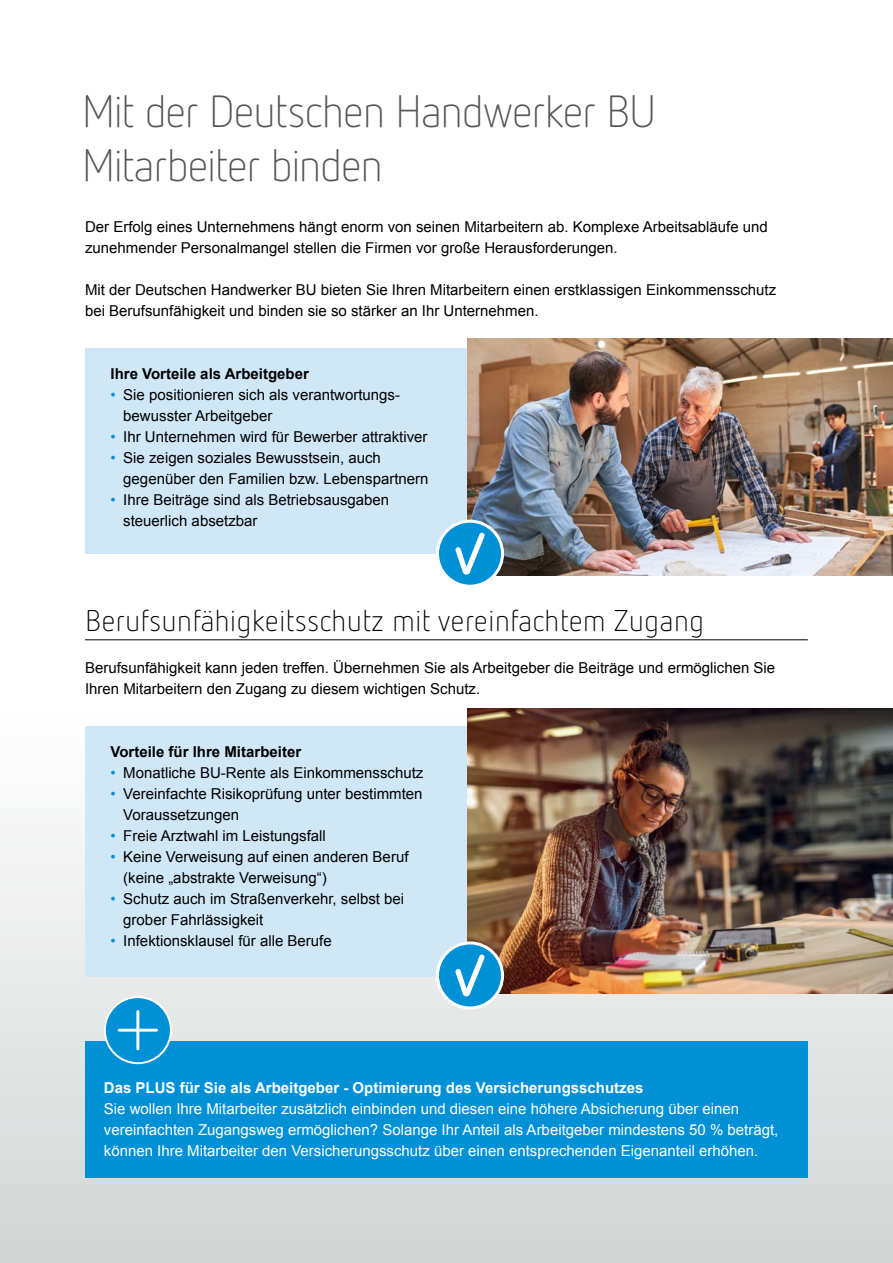
<style>
.page{position:relative;width:893px;height:1263px;background:#fff}
.page>*{position:absolute;margin:0;border:0;box-sizing:border-box;transform-origin:0 0}
.t1{font:300 45px/54px "Netto OT";letter-spacing:-.04em;color:#555756}
.t2{font:300 30px "Netto OT";color:#000}
.t3{font:15px/21px "Arial";color:#000}
.t4{font:15px/21px "Arial";color:#fff}
.t5{font:700 15px "Arial";color:#fff}
.t6{font:700 15px "Arial";color:#000}
.s1{color:#0090d6}
</style>
<div class="page">
<div style="left:0;top:0;width:893px;height:1263px;background:linear-gradient(to bottom,#fff,#e0e1e1)"></div>
<div style="left:85px;top:726px;width:723px;height:250px;background:#d0e7f7"></div>
<div style="left:85px;top:1041px;width:723px;height:136px;background:#0090d6"></div>
<div style="left:85px;top:348px;width:523px;height:206px;background:#d0e7f7"></div>
<hr style="left:85px;top:639px;width:723px;height:1px;background:#000">
<img style="left:468px;top:338px;width:425px;height:237px">
<img style="left:468px;top:709px;width:425px;height:285px">
<div style="left:437px;top:521px;width:65px;height:65px;background:#0090d6;border-radius:50%"></div>
<div style="left:436px;top:520px;width:68px;height:68px;border:3px solid #fff;border-radius:50%"></div>
<svg style="left:455px;top:533px;width:30px;height:41px"></svg>
<div style="left:437px;top:943px;width:65px;height:65px;background:#0090d6;border-radius:50%"></div>
<div style="left:436px;top:941px;width:68px;height:68px;border:3px solid #fff;border-radius:50%"></div>
<svg style="left:455px;top:954px;width:30px;height:42px"></svg>
<div style="left:105px;top:997px;width:66px;height:66px;background:#0090d6;border-radius:50%"></div>
<div style="left:104px;top:996px;width:68px;height:68px;border:2px solid #fff;border-radius:50%"></div>
<hr style="left:119px;top:1029px;width:38px;height:3px;background:#fff">
<hr style="left:136px;top:1011px;width:3px;height:38px;background:#fff">
<h1 class="t1" style="left:82px;top:84px;width:576px">Mit der Deutschen Handwerker BU<br>Mitarbeiter binden</h1>
<p class="t3" style="left:85px;top:216px;width:684px">Der Erfolg eines Unternehmens hängt enorm von seinen Mitarbeitern ab. Komplexe Arbeitsabläufe und zunehmender Personalmangel stellen die Firmen vor große Herausforderungen.</p>
<p class="t3" style="left:85px;top:279px;width:693px">Mit der Deutschen Handwerker BU bieten Sie Ihren Mitarbeitern einen erstklassigen Einkommensschutz bei Berufsunfähigkeit und binden sie so stärker an Ihr Unternehmen.</p>
<p class="t6" style="left:111px;top:364px;width:200px">Ihre Vorteile als Arbeitgeber</p>
<p class="t3" style="left:123px;top:384px;width:278px;text-indent:-13px"><span class="s1">•</span> Sie positionieren sich als verantwortungs&shy;bewusster Arbeitgeber</p>
<p class="t3" style="left:111px;top:426px;width:319px"><span class="s1">•</span> Ihr Unternehmen wird für Bewerber attraktiver</p>
<p class="t3" style="left:123px;top:447px;width:307px;text-indent:-13px"><span class="s1">•</span> Sie zeigen soziales Bewusstsein, auch gegenüber den Familien bzw. Lebenspartnern</p>
<p class="t3" style="left:123px;top:489px;width:267px;text-indent:-13px"><span class="s1">•</span> Ihre Beiträge sind als Betriebsausgaben steuerlich absetzbar</p>
<h2 class="t2" style="left:85px;top:603px;width:621px">Berufsunfähigkeitsschutz mit vereinfachtem Zugang</h2>
<p class="t3" style="left:85px;top:657px;width:692px">Berufsunfähigkeit kann jeden treffen. Übernehmen Sie als Arbeitgeber die Beiträge und ermöglichen Sie<br>Ihren Mitarbeitern den Zugang zu diesem wichtigen Schutz.</p>
<p class="t6" style="left:111px;top:742px;width:192px">Vorteile für Ihre Mitarbeiter</p>
<p class="t3" style="left:111px;top:762px;width:314px"><span class="s1">•</span> Monatliche BU-Rente als Einkommensschutz</p>
<p class="t3" style="left:123px;top:783px;width:301px;text-indent:-13px"><span class="s1">•</span> Vereinfachte Risikoprüfung unter bestimmten<br>Voraussetzungen</p>
<p class="t3" style="left:111px;top:825px;width:217px"><span class="s1">•</span> Freie Arztwahl im Leistungsfall</p>
<p class="t3" style="left:123px;top:846px;width:287px;text-indent:-13px"><span class="s1">•</span> Keine Verweisung auf einen anderen Beruf (keine „abstrakte Verweisung“)</p>
<p class="t3" style="left:123px;top:888px;width:282px;text-indent:-13px"><span class="s1">•</span> Schutz auch im Straßenverkehr, selbst bei grober Fahrlässigkeit</p>
<p class="t3" style="left:111px;top:930px;width:223px"><span class="s1">•</span> Infektionsklausel für alle Berufe</p>
<p class="t5" style="left:104px;top:1078px;width:541px">Das PLUS für Sie als Arbeitgeber - Optimierung des Versicherungsschutzes</p>
<p class="t4" style="left:104px;top:1098px;width:676px">Sie wollen Ihre Mitarbeiter zusätzlich einbinden und diesen eine höhere Absicherung über einen vereinfachten Zugangsweg ermöglichen? Solange Ihr Anteil als Arbeitgeber mindestens 50 % beträgt, können Ihre Mitarbeiter den Versicherungsschutz über einen entsprechenden Eigenanteil erhöhen.</p>
</div>
